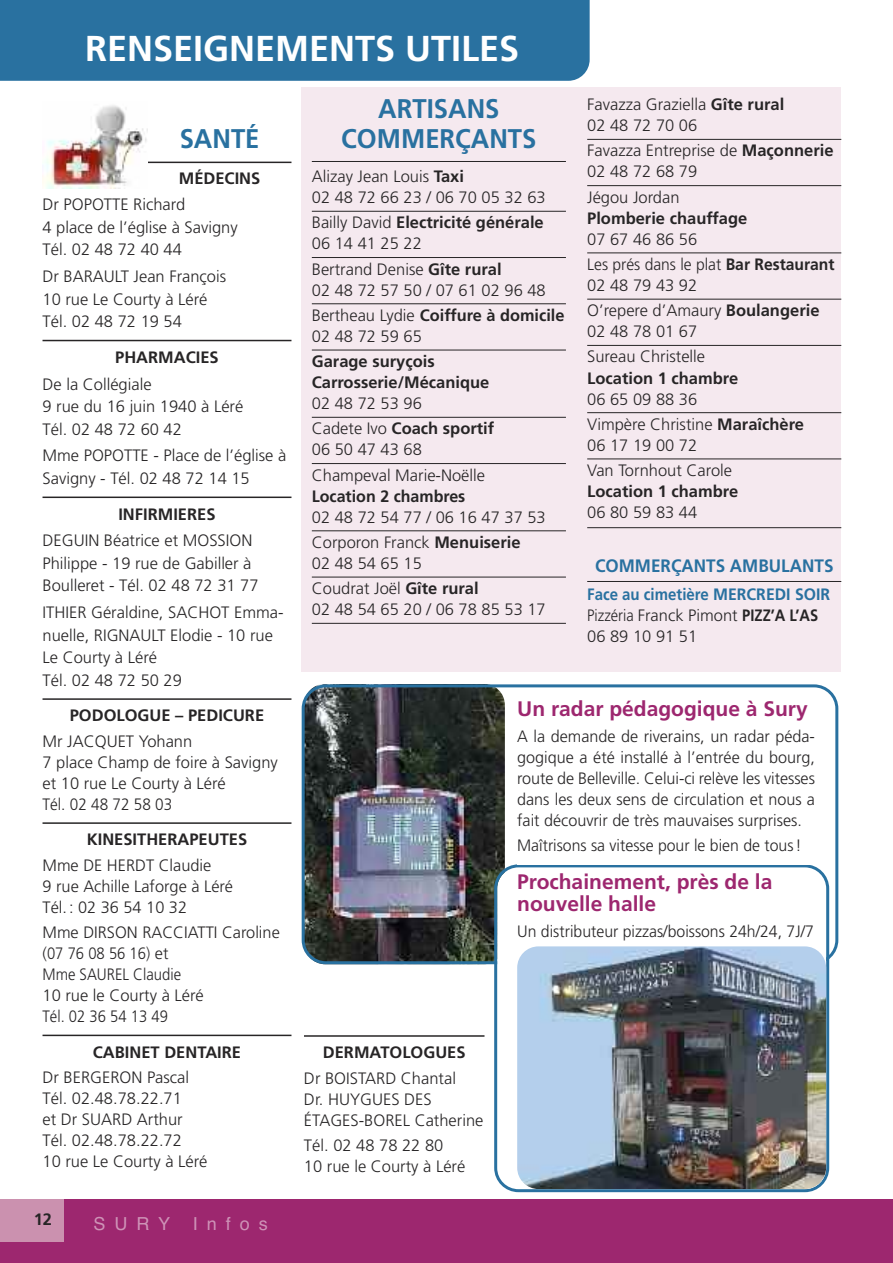
<style>
.page{position:relative;width:893px;height:1263px;background:#fff}
.page>*{position:absolute;margin:0;border:0;box-sizing:border-box;transform-origin:0 0}
.t1{font:700 36px "Frutiger";color:#fff}
.t2{font:700 27px/29.5px "Frutiger";color:#2971a0;text-align:center;scale:.95 1}
.t3{font:700 21px/22.5px "Frutiger";color:#9d276f}
.t4{font:700 18px "Frutiger";color:#2971a0;scale:.95 1}
.t5{font:18px "Helvetica";letter-spacing:.5em;color:rgb(255 255 255/.5)}
.t6{font:300 16.5px/21px "Frutiger";color:#272526}
.t7{font:700 16.5px/21px "Frutiger";color:#272526}
.t8{font:300 16.5px "Frutiger";color:#272526;scale:.96 1}
.t9{font:300 16.5px/21px "Frutiger";color:#272526;scale:.89 1}
.s1{font-weight:700}
.s2{font-weight:700;color:#2971a0}
</style>
<div class="page">
<img style="left:302px;top:684px;width:536px;height:280px">
<div style="left:302px;top:87px;width:539px;height:584px;background:#f5e9ef"></div>
<hr style="left:148px;top:162px;width:143px;height:1px;background:#272526">
<hr style="left:43px;top:340px;width:248px;height:1px;background:#272526">
<hr style="left:43px;top:496px;width:248px;height:2px;background:#272526">
<hr style="left:43px;top:698px;width:248px;height:2px;background:#272526">
<hr style="left:43px;top:822px;width:248px;height:2px;background:#272526">
<hr style="left:43px;top:1035px;width:248px;height:1px;background:#272526">
<div style="left:0;top:1199px;width:893px;height:64px;background:#9d276f"></div>
<div style="left:0;top:1199px;width:64px;height:43px;background:#cb91af"></div>
<div style="left:0;top:0;width:590px;height:81px;background:#2971a0"></div>
<img style="left:43px;top:105px;width:105px;height:84px">
<hr style="left:312px;top:161px;width:254px;height:1px;background:#272526">
<hr style="left:312px;top:211px;width:254px;height:1px;background:#272526">
<hr style="left:312px;top:257px;width:254px;height:1px;background:#272526">
<hr style="left:312px;top:303px;width:254px;height:1px;background:#272526">
<hr style="left:312px;top:350px;width:254px;height:1px;background:#272526">
<hr style="left:312px;top:417px;width:254px;height:1px;background:#272526">
<hr style="left:312px;top:463px;width:254px;height:1px;background:#272526">
<hr style="left:312px;top:530px;width:254px;height:1px;background:#272526">
<hr style="left:312px;top:577px;width:254px;height:1px;background:#272526">
<hr style="left:312px;top:623px;width:254px;height:1px;background:#272526">
<hr style="left:587px;top:139px;width:254px;height:1px;background:#272526">
<hr style="left:587px;top:185px;width:254px;height:1px;background:#272526">
<hr style="left:587px;top:252px;width:254px;height:1px;background:#272526">
<hr style="left:587px;top:299px;width:254px;height:1px;background:#272526">
<hr style="left:587px;top:345px;width:254px;height:1px;background:#272526">
<hr style="left:587px;top:412px;width:254px;height:1px;background:#272526">
<hr style="left:587px;top:458px;width:254px;height:1px;background:#272526">
<hr style="left:587px;top:527px;width:254px;height:1px;background:#272526">
<hr style="left:587px;top:581px;width:254px;height:1px;background:#272526">
<hr style="left:304px;top:1035px;width:180px;height:2px;background:#272526">
<svg style="left:494px;top:864px;width:335px;height:328px"></svg>
<div style="left:517px;top:873px;width:298px;height:73px;background:#fff"></div>
<div style="left:517px;top:701px;width:298px;height:163px;background:#fff"></div>
<img style="left:517px;top:946px;width:309px;height:243px;border-radius:21px">
<h1 class="t1" style="left:85px;top:34px;width:436px">RENSEIGNEMENTS UTILES</h1>
<h2 class="t2" style="left:180px;top:126px;width:86px">SANTÉ</h2>
<p class="t7" style="left:179px;top:169px;width:83px">MÉDECINS</p>
<p class="t6" style="left:43px;top:195px;width:197px;line-height:22.5px">Dr POPOTTE Richard<br>4 place de l’église à Savigny<br>Tél. 02 48 72 40 44</p>
<p class="t6" style="left:43px;top:266px;width:185px;line-height:22.5px">Dr BARAULT Jean François<br>10 rue Le Courty à Léré<br>Tél. 02 48 72 19 54</p>
<p class="t7" style="left:115px;top:348px;width:105px">PHARMACIES</p>
<p class="t6" style="left:43px;top:374px;width:202px;line-height:22.5px">De la Collégiale<br>9 rue du 16 juin 1940 à Léré<br>Tél. 02 48 72 60 42</p>
<p class="t6" style="left:43px;top:446px;width:245px;line-height:22.5px">Mme POPOTTE - Place de l’église à<br>Savigny - Tél. 02 48 72 14 15</p>
<p class="t7" style="left:118px;top:505px;width:99px">INFIRMIERES</p>
<p class="t6" style="left:43px;top:531px;width:218px;line-height:22.5px">DEGUIN Béatrice et MOSSION<br>Philippe - 19 rue de Gabiller à<br>Boulleret - Tél. 02 48 72 31 77</p>
<p class="t6" style="left:43px;top:602px;width:243px;line-height:22.5px">ITHIER Géraldine, SACHOT Emma&shy;nuelle, RIGNAULT Elodie - 10 rue<br>Le Courty à Léré<br>Tél. 02 48 72 50 29</p>
<p class="t7" style="left:70px;top:706px;width:196px">PODOLOGUE – PEDICURE</p>
<p class="t6" style="left:43px;top:732px;width:237px">Mr JACQUET Yohann<br>7 place Champ de foire à Savigny et 10 rue Le Courty à Léré<br>Tél. 02 48 72 58 03</p>
<p class="t7" style="left:87px;top:830px;width:162px">KINESITHERAPEUTES</p>
<p class="t6" style="left:43px;top:856px;width:192px">Mme DE HERDT Claudie<br>9 rue Achille Laforge à Léré<br>Tél.: 02 36 54 10 32</p>
<p class="t6" style="left:43px;top:923px;width:239px">Mme DIRSON RACCIATTI Caroline (07 76 08 56 16) et<br>Mme SAUREL Claudie<br>10 rue le Courty à Léré<br>Tél. 02 36 54 13 49</p>
<p class="t7" style="left:93px;top:1043px;width:150px">CABINET DENTAIRE</p>
<p class="t6" style="left:43px;top:1068px;width:167px">Dr BERGERON Pascal<br>Tél. 02.48.78.22.71<br>et Dr SUARD Arthur<br>Tél. 02.48.78.22.72<br>10 rue Le Courty à Léré</p>
<p class="t7" style="left:34px;top:1210px;width:20px">12</p>
<p class="t5" style="left:94px;top:1213px;width:78px">SURY</p>
<p class="t5" style="left:193px;top:1213px;width:77px">Infos</p>
<h2 class="t2" style="left:341px;top:96px;width:207px">ARTISANS<br>COMMERÇANTS</h2>
<p class="t6" style="left:312px;top:167px;width:235px">Alizay Jean Louis <span class="s1">Taxi<br></span>02 48 72 66 23 / 06 70 05 32 63</p>
<p class="t6" style="left:312px;top:213px;width:233px">Bailly David <span class="s1">Electricité générale<br></span>06 14 41 25 22</p>
<p class="t6" style="left:312px;top:260px;width:235px">Bertrand Denise <span class="s1">Gîte rural<br></span>02 48 72 57 50 / 07 61 02 96 48</p>
<p class="t6" style="left:312px;top:306px;width:254px">Bertheau Lydie <span class="s1">Coiffure à domicile<br></span>02 48 72 59 65</p>
<p class="t7" style="left:312px;top:352px;width:179px">Garage suryçois<br>Carrosserie/Mécanique</p>
<p class="t6" style="left:312px;top:392px;width:184px;line-height:25.2px">02 48 72 53 96<br>Cadete Ivo <span class="s1">Coach sportif</span></p>
<p class="t6" style="left:312px;top:438px;width:175px;line-height:25.2px">06 50 47 43 68<br>Champeval Marie-Noëlle</p>
<p class="t7" style="left:312px;top:487px;width:155px">Location 2 chambres</p>
<p class="t6" style="left:312px;top:506px;width:235px;line-height:25.2px">02 48 72 54 77 / 06 16 47 37 53<br>Corporon Franck <span class="s1">Menuiserie</span></p>
<p class="t6" style="left:312px;top:552px;width:168px;line-height:25.2px">02 48 54 65 15<br>Coudrat Joël <span class="s1">Gîte rural</span></p>
<p class="t6" style="left:312px;top:600px;width:235px">02 48 54 65 20 / 06 78 85 53 17</p>
<p class="t6" style="left:587px;top:95px;width:199px">Favazza Graziella <span class="s1">Gîte rural<br></span>02 48 72 70 06</p>
<p class="t6" style="left:587px;top:141px;width:248px">Favazza Entreprise de <span class="s1">Maçonnerie<br></span>02 48 72 68 79</p>
<p class="t6" style="left:587px;top:188px;width:94px">Jégou Jordan</p>
<p class="t7" style="left:587px;top:209px;width:162px">Plomberie chauffage</p>
<p class="t6" style="left:587px;top:228px;width:249px;line-height:25.2px">07 67 46 86 56<br>Les prés dans le plat <span class="s1">Bar Restaurant</span></p>
<p class="t6" style="left:587px;top:274px;width:234px;line-height:25.2px">02 48 79 43 92<br>O’repere d’Amaury <span class="s1">Boulangerie</span></p>
<p class="t6" style="left:587px;top:320px;width:119px;line-height:25.2px">02 48 78 01 67<br>Sureau Christelle</p>
<p class="t7" style="left:587px;top:368px;width:152px">Location 1 chambre</p>
<p class="t6" style="left:587px;top:387px;width:218px;line-height:25.2px">06 65 09 88 36<br>Vimpère Christine <span class="s1">Maraîchère</span></p>
<p class="t6" style="left:587px;top:434px;width:146px;line-height:25.2px">06 17 19 00 72<br>Van Tornhout Carole</p>
<p class="t7" style="left:587px;top:482px;width:152px">Location 1 chambre</p>
<p class="t6" style="left:587px;top:503px;width:112px">06 80 59 83 44</p>
<p class="t4" style="left:595px;top:558px;width:252px">COMMERÇANTS AMBULANTS</p>
<p class="t9" style="left:587px;top:585px;width:275px"><span class="s2">Face au cimetière MERCREDI SOIR<br></span>Pizzéria Franck Pimont <span class="s1">PIZZ’A L’AS<br></span>06 89 10 91 51</p>
<p class="t3" style="left:517px;top:699px;width:292px">Un radar pédagogique à Sury</p>
<p class="t6" style="left:517px;top:727px;width:299px;text-align:justify">A la demande de riverains, un radar péda&shy;gogique a été installé à l’entrée du bourg, route de Belleville. Celui-ci relève les vitesses dans les deux sens de circulation et nous a fait découvrir de très mauvaises surprises.</p>
<p class="t8" style="left:517px;top:838px;width:298px">Maîtrisons sa vitesse pour le bien de tous!</p>
<p class="t3" style="left:517px;top:872px;width:257px">Prochainement, près de la nouvelle halle</p>
<p class="t8" style="left:517px;top:924px;width:311px">Un distributeur pizzas/boissons 24h/24, 7J/7</p>
<p class="t7" style="left:323px;top:1043px;width:144px">DERMATOLOGUES</p>
<p class="t6" style="left:304px;top:1068px;width:181px">Dr BOISTARD Chantal<br>Dr. HUYGUES DES<br>ÉTAGES-BOREL Catherine</p>
<p class="t6" style="left:304px;top:1136px;width:163px">Tél. 02 48 78 22 80<br>10 rue le Courty à Léré</p>
</div>
